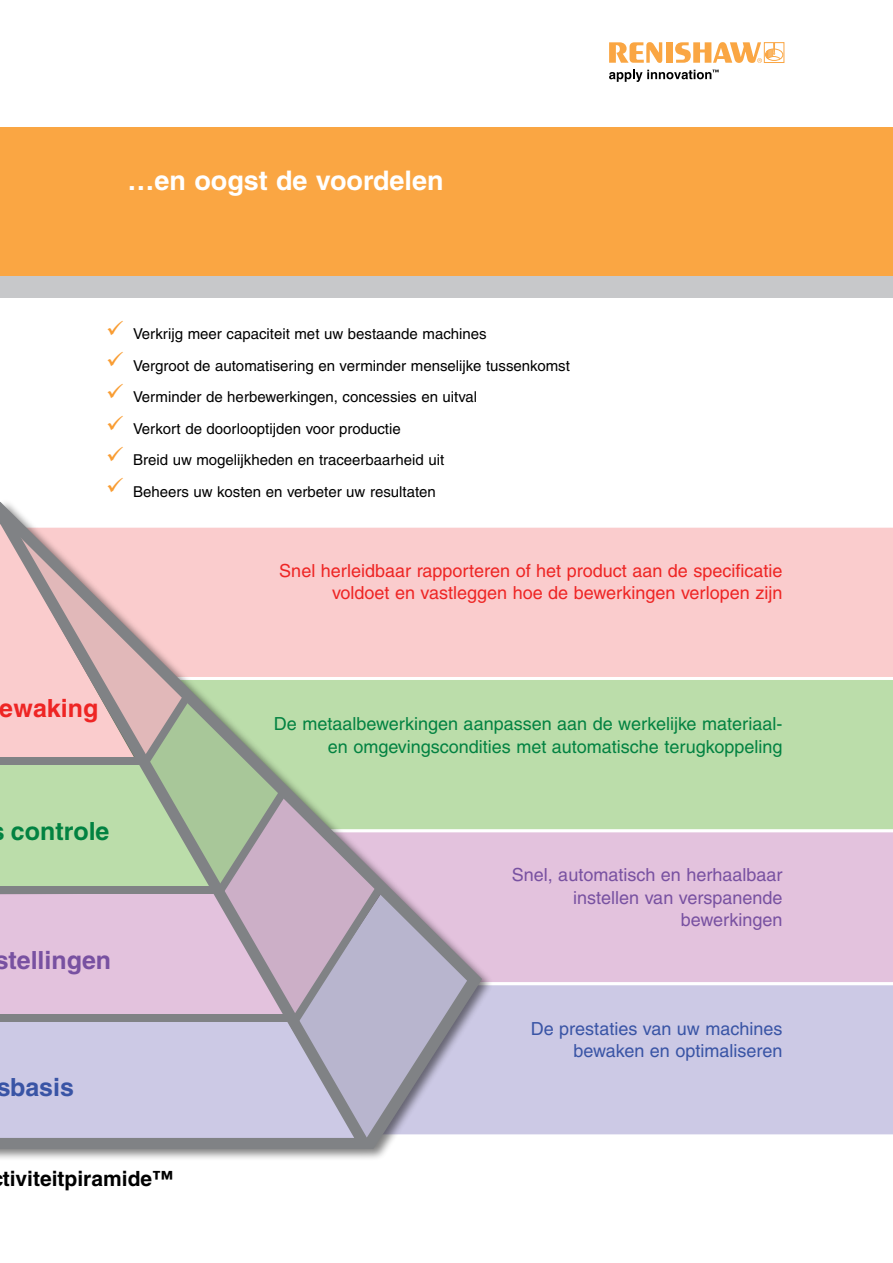
<style>
.page{position:relative;width:893px;height:1263px;background:#fff}
.page>*{position:absolute;margin:0;border:0;box-sizing:border-box;transform-origin:0 0}
.t1{font:700 27px "Helvetica";color:#fff}
.t2{font:700 25.05px "Helvetica";color:#7851a1}
.t3{font:700 25.05px "Helvetica";color:#028241}
.t4{font:700 25.05px "Helvetica";color:#ee2524}
.t5{font:700 25.05px "Helvetica";color:#3954a5}
.t6{font:22.5px/31.3px "Wingdings";color:#f99d33;text-align:justify}
.t7{font:700 21px "Helvetica";color:#000}
.t8{font:18px/22.5px "Helvetica";color:#ee2524;text-align:right}
.t9{font:18px/22.5px "Helvetica";color:#028241;text-align:right}
.t10{font:18px/22.5px "Helvetica";color:#7851a1;text-align:right}
.t11{font:18px/22.5px "Helvetica";color:#3954a5;text-align:right}
.t12{font:15px/31.5px "Helvetica";color:#000}
</style>
<div class="page">
<div style="left:494px;top:985px;width:398px;height:150px;background:#ccc9e5"></div>
<div style="left:494px;top:832px;width:398px;height:150px;background:#e3c2dd"></div>
<div style="left:494px;top:680px;width:398px;height:150px;background:#bda"></div>
<div style="left:494px;top:527px;width:398px;height:150px;background:#facccd"></div>
<svg style="left:609px;top:42px;width:53px;height:21px"></svg>
<div style="left:666px;top:42px;width:7px;height:21px;background:#faa643"></div>
<div style="left:765px;top:49px;width:18px;height:12px;border:1px solid #faa643;border-radius:50%"></div>
<svg style="left:675px;top:42px;width:106px;height:21px"></svg>
<svg style="left:609px;top:70px;width:110px;height:12px"></svg>
<div style="left:0;top:276px;width:893px;height:21px;background:#c7c8ca"></div>
<div style="left:0;top:127px;width:893px;height:149px;background:#faa643"></div>
<div style="left:0;top:499px;width:494px;height:662px;background:#000;opacity:.5"></div>
<svg style="left:0;top:502px;width:482px;height:647px;background:#cfc4c4"></svg>
<p class="t1" style="left:128px;top:164px;width:317px">…en oogst de voordelen</p>
<p class="t6" style="left:106px;top:315px;width:19px">✓ ✓ ✓ ✓ ✓ ✓</p>
<p class="t12" style="left:133px;top:318px;width:438px">Verkrijg meer capaciteit met uw bestaande machines<br>Vergroot de automatisering en verminder menselijke tussenkomst Verminder de herbewerkingen, concessies en uitval<br>Verkort de doorlooptijden voor productie<br>Breid uw mogelijkheden en traceerbaarheid uit<br>Beheers uw kosten en verbeter uw resultaten</p>
<p class="t8" style="left:279px;top:559px;width:505px">Snel herleidbaar rapporteren of het product aan de specificatie voldoet en vastleggen hoe de bewerkingen verlopen zijn</p>
<p class="t4" style="left:0;top:693px;width:100px">ewaking</p>
<p class="t3" style="left:11px;top:816px;width:100px">controle</p>
<p class="t2" style="left:-5px;top:945px;width:118px">stellingen</p>
<p class="t5" style="left:-4px;top:1072px;width:79px">sbasis</p>
<p class="t9" style="left:274px;top:712px;width:510px">De metaalbewerkingen aanpassen aan de werkelijke materiaal&shy;en omgevingscondities met automatische terugkoppeling</p>
<p class="t10" style="left:512px;top:864px;width:272px">Snel, automatisch en herhaalbaar instellen van verspanende bewerkingen</p>
<p class="t11" style="left:531px;top:1017px;width:253px">De prestaties van uw machines bewaken en optimaliseren</p>
<p class="t7" style="left:3px;top:1165px;width:172px">tiviteitpiramide™</p>
</div>
